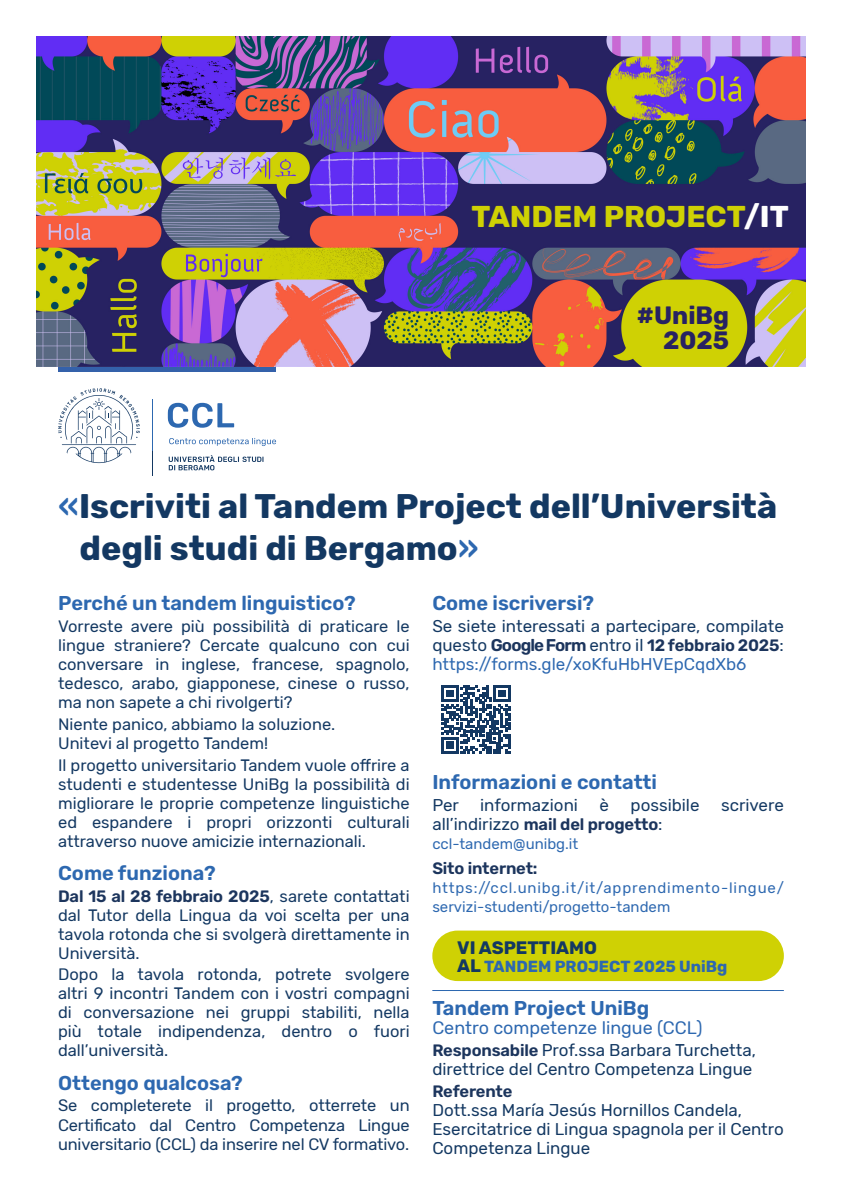
<style>
.page{position:relative;width:842px;height:1191px;background:#fff}
.page>*{position:absolute;margin:0;border:0;box-sizing:border-box;transform-origin:0 0}
.t1{font:700 34px "Rubik";color:#133862}
.t2{font:700 30px "Rubik";color:#cfd104}
.t3{font:700 25px "Rubik";color:#272262}
.t4{font:600 20px "Rubik";color:#2d68b0}
.t5{font:18px "Rubik";color:#2d68b0}
.t6{font:700 18px "Rubik";color:#133862}
.t7{font:17px/19px "Rubik";color:#133862}
.t8{font:17px "Rubik";color:#2d68b0}
.t9{font:16.5px/19px "Rubik";color:#133862;text-align:justify}
.t10{font:600 16.5px "Rubik";letter-spacing:-.01em;color:#1c355d}
.t11{font:700 16px "Rubik";color:#2d68b0}
.t12{font:15px/19px "Rubik";letter-spacing:.05em;color:#2d68b0}
.t13{font:15px "Rubik";color:#2d68b0}
.s1{color:#fff}
.s2{font-weight:500;color:#2d68b0}
.s3{font-weight:600;color:#1c355d}
.s4{font-weight:600;font-size:16.5px;color:#1c355d}
.s5{font-weight:400;font-size:17px;color:#133862}
.s6{font-size:18px;color:#133862}
</style>
<div class="page">
<div style="left:58px;top:366px;width:218px;height:6px;background:#3461aa"></div>
<svg style="left:169px;top:455px;width:94px;height:15px"></svg>
<svg style="left:168px;top:403px;width:66px;height:25px"></svg>
<svg style="left:152px;top:451px;width:1px;height:25px"></svg>
<svg style="left:169px;top:438px;width:107px;height:8px"></svg>
<svg style="left:58px;top:388px;width:82px;height:75px"></svg>
<img style="left:36px;top:36px;width:770px;height:330px">
<hr style="left:152px;top:399px;width:1px;height:52px;background:#2d68b0">
<hr style="left:432px;top:990px;width:352px;height:1px;background:#2d68b0">
<svg style="left:442px;top:685px;width:68px;height:68px"></svg>
<div style="left:432px;top:930px;width:352px;height:51px;background:#cfd104;border-radius:25px"></div>
<p class="t2" style="left:471px;top:199px;width:319px">TANDEM PROJECT<span class="s1">/IT</span></p>
<p class="t3" style="left:637px;top:301px;width:94px">#UniBg</p>
<p class="t3" style="left:663px;top:326px;width:68px">2025</p>
<p class="t1" style="left:58px;top:487px;width:721px"><span class="s2">«</span>Iscriviti al Tandem Project dell’Università</p>
<p class="t1" style="left:80px;top:529px;width:401px">degli studi di Bergamo<span class="s2">»</span></p>
<p class="t4" style="left:58px;top:591px;width:299px">Perché un tandem linguistico?</p>
<p class="t9" style="left:58px;top:617px;width:353px">Vorreste avere più possibilità di praticare le lingue straniere? Cercate qualcuno con cui conversare in inglese, francese, spagnolo, tedesco, arabo, giapponese, cinese o russo, ma non sapete a chi rivolgerti?</p>
<p class="t9" style="left:58px;top:715px;width:279px">Niente panico, abbiamo la soluzione.</p>
<p class="t9" style="left:58px;top:734px;width:211px">Unitevi al progetto Tandem!</p>
<p class="t9" style="left:58px;top:755px;width:353px">Il progetto universitario Tandem vuole offrire a studenti e studentesse UniBg la possibilità di migliorare le proprie competenze linguistiche ed espandere i propri orizzonti culturali attraverso nuove amicizie internazionali.</p>
<p class="t4" style="left:58px;top:861px;width:159px">Come funziona?</p>
<p class="t9" style="left:58px;top:886px;width:353px"><span class="s3">Dal 15 al 28 febbraio 2025</span>, sarete contattati dal Tutor della Lingua da voi scelta per una tavola rotonda che si svolgerà direttamente in Università.</p>
<p class="t9" style="left:58px;top:965px;width:353px">Dopo la tavola rotonda, potrete svolgere altri 9 incontri Tandem con i vostri compagni di conversazione nei gruppi stabiliti, nella più totale indipendenza, dentro o fuori dall’università.</p>
<p class="t4" style="left:58px;top:1071px;width:186px">Ottengo qualcosa?</p>
<p class="t9" style="left:58px;top:1096px;width:353px">Se completerete il progetto, otterrete un Certificato dal Centro Competenza Lingue universitario (CCL) da inserire nel CV formativo.</p>
<p class="t4" style="left:432px;top:591px;width:163px">Come iscriversi?</p>
<p class="t7" style="left:432px;top:617px;width:353px">Se siete interessati a partecipare, compilate questo <span class="s3">Google Form</span> entro il <span class="s4">12 febbraio 2025</span>:</p>
<p class="t8" style="left:432px;top:654px;width:316px">https://forms.gle/xoKfuHbHVEpCqdXb6</p>
<p class="t4" style="left:432px;top:770px;width:226px">Informazioni e contatti</p>
<p class="t7" style="left:432px;top:796px;width:147px">Per informazioni</p>
<p class="t7" style="left:600px;top:796px;width:11px">è</p>
<p class="t7" style="left:631px;top:796px;width:70px">possibile</p>
<p class="t7" style="left:721px;top:796px;width:64px">scrivere</p>
<p class="t10" style="left:432px;top:814px;width:232px"><span class="s5">all’indirizzo</span> mail del progetto<span class="s5">:</span></p>
<p class="t13" style="left:432px;top:835px;width:148px">ccl-tandem@unibg.it</p>
<p class="t10" style="left:432px;top:858px;width:107px">Sito internet:</p>
<p class="t12" style="left:432px;top:878px;width:353px">https://ccl.unibg.it/it/apprendimento-lingue/ servizi-studenti/progetto-tandem</p>
<p class="t6" style="left:457px;top:937px;width:141px">VI ASPETTIAMO</p>
<p class="t11" style="left:457px;top:957px;width:272px"><span class="s6">AL</span> TANDEM PROJECT 2025 UniBg</p>
<p class="t4" style="left:432px;top:996px;width:218px">Tandem Project UniBg</p>
<p class="t5" style="left:432px;top:1018px;width:272px">Centro competenze lingue (CCL)</p>
<p class="t7" style="left:432px;top:1041px;width:325px"><span class="s4">Responsabile</span> Prof.ssa Barbara Turchetta,</p>
<p class="t7" style="left:432px;top:1060px;width:322px">direttrice del Centro Competenza Lingue</p>
<p class="t10" style="left:432px;top:1081px;width:82px">Referente</p>
<p class="t7" style="left:432px;top:1101px;width:353px">Dott.ssa María Jesús Hornillos Candela,<br>Esercitatrice di Lingua spagnola per il Centro<br>Competenza Lingue</p>
</div>
